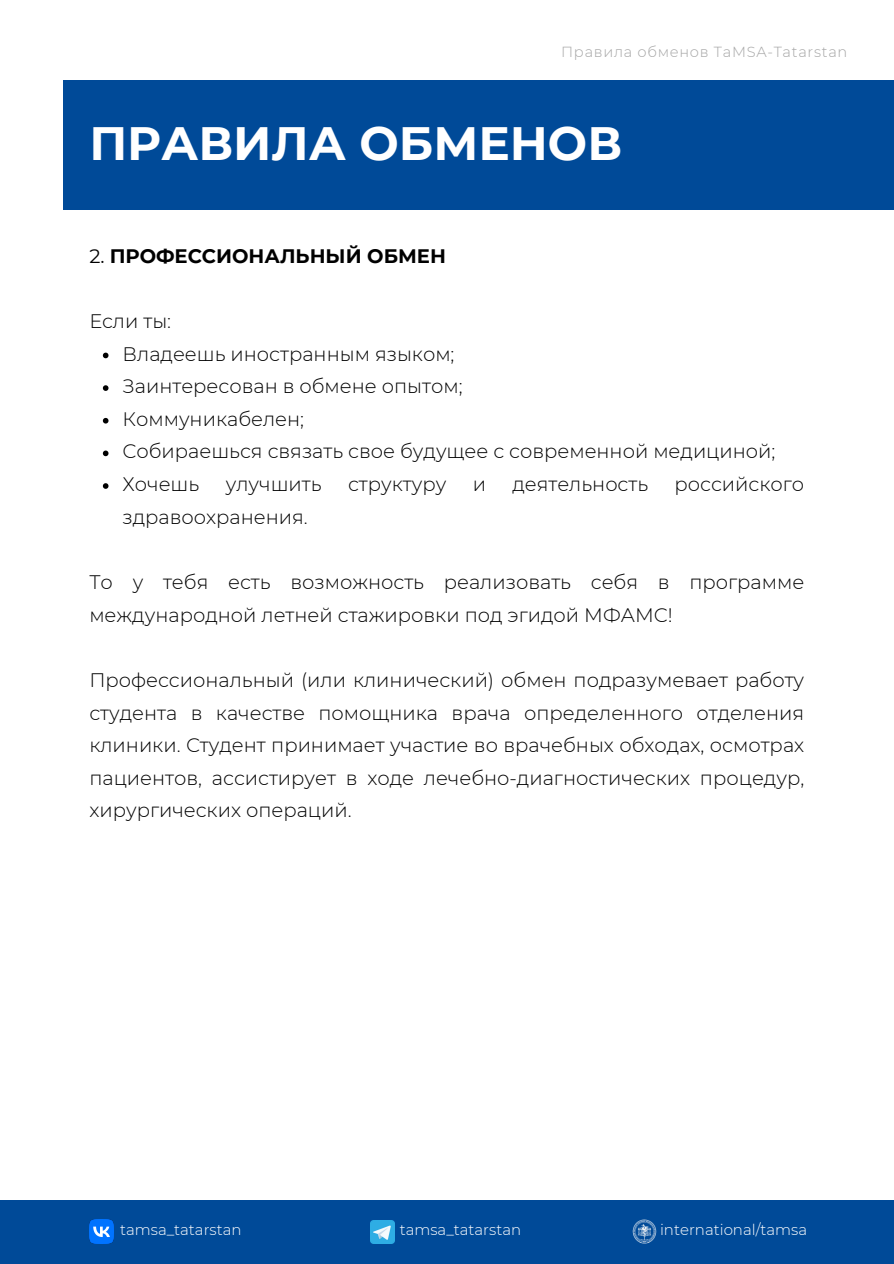
<style>
.page{position:relative;width:894px;height:1264px;background:#fff}
.page>*{position:absolute;margin:0;border:0;box-sizing:border-box;transform-origin:0 0}
.t1{font:700 46.65px "Montserrat";color:#fff}
.t2{font:300 19.5px/32.7px "Montserrat";color:#000}
.t3{font:700 19.5px "Montserrat";color:#000}
.t4{font:300 15px "Montserrat";color:#fff}
.t5{font:300 14.55px "Montserrat";letter-spacing:.05em;color:#a6a6a6}
.s1{font-weight:400}
</style>
<div class="page">
<svg style="left:103px;top:352px;width:5px;height:6px"></svg>
<svg style="left:103px;top:385px;width:5px;height:6px"></svg>
<svg style="left:103px;top:418px;width:5px;height:5px"></svg>
<svg style="left:103px;top:450px;width:5px;height:6px"></svg>
<svg style="left:103px;top:483px;width:5px;height:6px"></svg>
<div style="left:0;top:1199px;width:893px;height:64px;background:#004a98"></div>
<img style="left:89px;top:1219px;width:24px;height:24px">
<img style="left:370px;top:1220px;width:24px;height:23px">
<img style="left:632px;top:1219px;width:25px;height:24px">
<div style="left:64px;top:80px;width:829px;height:129px;background:#004a98"></div>
<h3 class="t5" style="left:561px;top:43px;width:287px">Правила обменов TaMSA-Tatarstan</h3>
<p class="t1" style="left:89px;top:115px;width:534px">ПРАВИЛА ОБМЕНОВ</p>
<p class="t3" style="left:89px;top:244px;width:358px"><span class="s1">2.</span> ПРОФЕССИОНАЛЬНЫЙ ОБМЕН</p>
<h1 class="t2" style="left:89px;top:304px;width:83px">Если ты:</h1>
<h2 class="t2" style="left:122px;top:337px;width:333px">Владеешь иностранным языком;</h2>
<p class="t2" style="left:122px;top:370px;width:341px">Заинтересован в обмене опытом;</p>
<p class="t2" style="left:122px;top:402px;width:183px">Коммуникабелен;</p>
<p class="t2" style="left:122px;top:435px;width:654px">Собираешься связать свое будущее с современной медициной;</p>
<p class="t2" style="left:122px;top:467px;width:78px">Хочешь</p>
<p class="t2" style="left:226px;top:467px;width:97px">улучшить</p>
<p class="t2" style="left:348px;top:467px;width:100px">структуру</p>
<p class="t2" style="left:472px;top:467px;width:15px">и</p>
<p class="t2" style="left:512px;top:467px;width:137px">деятельность</p>
<p class="t2" style="left:674px;top:467px;width:131px">российского</p>
<p class="t2" style="left:122px;top:500px;width:187px">здравоохранения.</p>
<p class="t2" style="left:89px;top:565px;width:716px">То у тебя есть возможность реализовать себя в программе международной летней стажировки под эгидой МФАМС!</p>
<p class="t2" style="left:89px;top:663px;width:716px;text-align:justify">Профессиональный (или клинический) обмен подразумевает работу студента в качестве помощника врача определенного отделения клиники. Студент принимает участие во врачебных обходах, осмотрах пациентов, ассистирует в ходе лечебно-диагностических процедур, хирургических операций.</p>
<p class="t4" style="left:120px;top:1220px;width:123px">tamsa_tatarstan</p>
<p class="t4" style="left:399px;top:1220px;width:123px">tamsa_tatarstan</p>
<p class="t4" style="left:660px;top:1220px;width:148px">international/tamsa</p>
</div>
